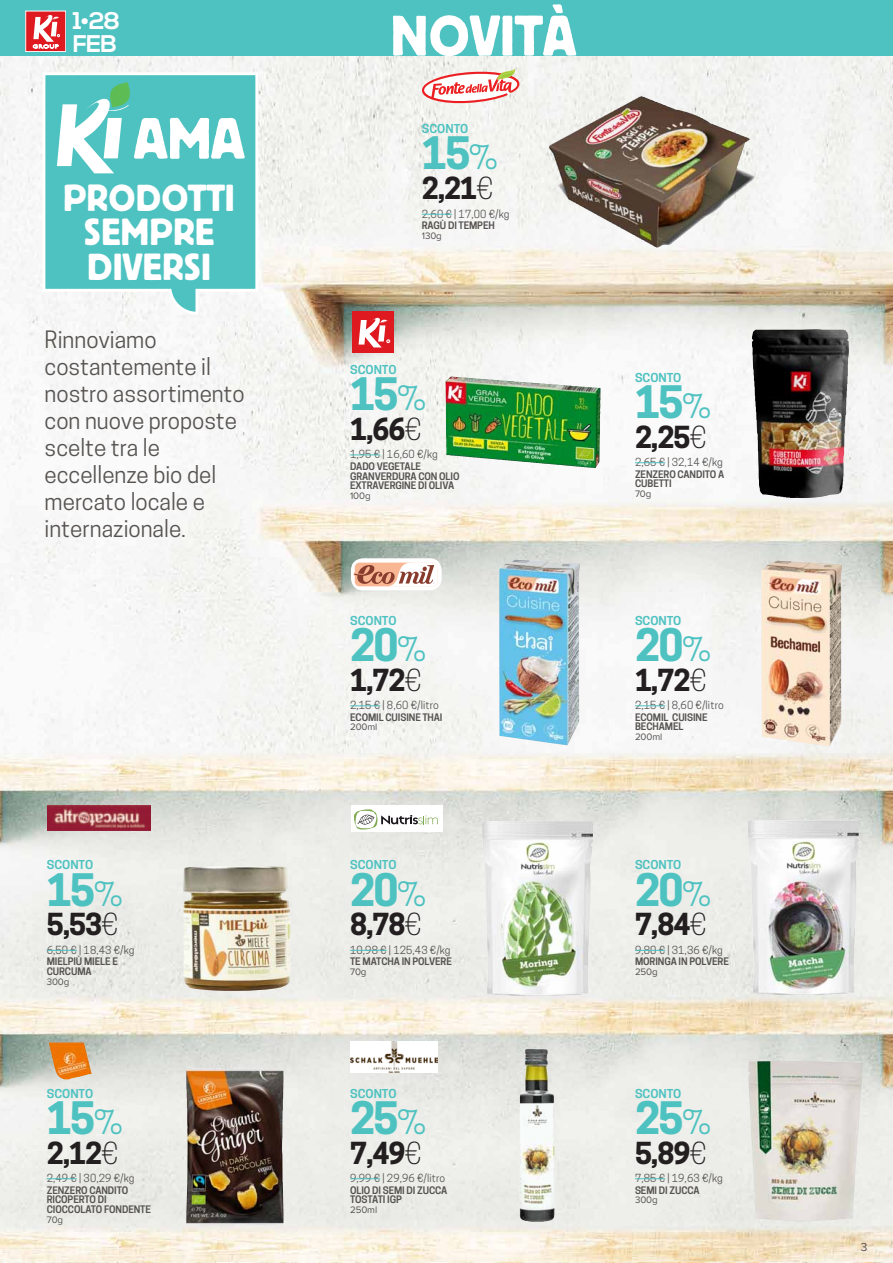
<style>
.page{position:relative;width:893px;height:1263px;background:#fff}
.page>*{position:absolute;margin:0;border:0;box-sizing:border-box;transform-origin:0 0}
.t1{font:57px "Block BE";color:#fff}
.t2{font:700 42px "Cooper Hewitt";letter-spacing:-.04em;color:#4ec2c1}
.t3{font:37.5px/34.5px "Block BE";letter-spacing:.01em;color:#fff}
.t4{font:700 28.5px "Cooper Hewitt";letter-spacing:-.04em;color:#231f20}
.t5{font:700 24.15px/22.6px "Nexa";color:#fff}
.t6{font:22.5px/27px "Cooper Hewitt";color:#565351}
.t7{font:300 12px "Proxima Nova";color:#231f20}
.t8{font:600 11.55px "Cooper Hewitt";color:#4ec2c1;scale:1.06 1}
.t9{font:10.5px "Cooper Hewitt";letter-spacing:.01em;color:#565351}
.t10{font:600 9.75px/9.8px "Cooper Hewitt";letter-spacing:-.01em;color:#565351}
.t11{font:9.75px "Proxima Nova";letter-spacing:-.01em;color:#565351}
.s1{font-weight:400;font-size:31.5px}
.s2{font-weight:300}
</style>
<div class="page">
<img style="left:1px;top:55px;width:892px;height:1208px">
<div style="left:0;top:0;width:893px;height:55px;background:#4ec2c1"></div>
<img style="left:0;top:21px;width:1px;height:1242px">
<div style="left:26px;top:11px;width:40px;height:41px;background:#de1920"></div>
<div style="left:26px;top:11px;width:40px;height:41px;border:1px solid #fff"></div>
<svg style="left:33px;top:15px;width:27px;height:33px"></svg>
<hr style="left:47px;top:950px;width:30px;height:1px;background:#4ec2c1">
<img style="left:183px;top:866px;width:107px;height:125px">
<hr style="left:350px;top:705px;width:30px;height:1px;background:#4ec2c1">
<hr style="left:635px;top:705px;width:30px;height:1px;background:#4ec2c1">
<hr style="left:422px;top:214px;width:30px;height:1px;background:#4ec2c1">
<img style="left:549px;top:97px;width:89px;height:128px">
<hr style="left:350px;top:454px;width:30px;height:1px;background:#4ec2c1">
<img style="left:445px;top:376px;width:156px;height:92px">
<hr style="left:635px;top:462px;width:30px;height:1px;background:#4ec2c1">
<img style="left:752px;top:329px;width:97px;height:169px">
<hr style="left:47px;top:1178px;width:30px;height:1px;background:#4ec2c1">
<img style="left:186px;top:1067px;width:96px;height:159px">
<hr style="left:350px;top:950px;width:37px;height:1px;background:#4ec2c1">
<img style="left:482px;top:821px;width:111px;height:175px">
<hr style="left:635px;top:950px;width:30px;height:1px;background:#4ec2c1">
<img style="left:748px;top:820px;width:111px;height:175px">
<hr style="left:635px;top:1178px;width:30px;height:1px;background:#4ec2c1">
<img style="left:748px;top:1061px;width:115px;height:160px">
<svg style="left:41px;top:71px;width:219px;height:245px"></svg>
<svg style="left:57px;top:82px;width:188px;height:91px"></svg>
<div style="left:352px;top:311px;width:42px;height:42px;background:#de1920"></div>
<svg style="left:359px;top:317px;width:31px;height:30px"></svg>
<svg style="left:422px;top:69px;width:98px;height:34px"></svg>
<svg style="left:351px;top:558px;width:91px;height:32px"></svg>
<img style="left:47px;top:805px;width:104px;height:25px">
<div style="left:351px;top:805px;width:91px;height:27px;background:#fff"></div>
<svg style="left:354px;top:809px;width:84px;height:21px"></svg>
<img style="left:49px;top:1042px;width:43px;height:37px">
<img style="left:351px;top:1042px;width:87px;height:30px">
<hr style="left:350px;top:1178px;width:30px;height:1px;background:#4ec2c1">
<img style="left:519px;top:1048px;width:21px;height:107px">
<img style="left:499px;top:559px;width:81px;height:186px">
<img style="left:761px;top:560px;width:82px;height:186px">
<h3 class="t5" style="left:73px;top:10px;width:49px">1•28<br>FEB</h3>
<h3 class="t3" style="left:64px;top:179px;width:73px">PRODO</h3>
<h3 class="t3" style="left:188px;top:179px;width:46px">TTI</h3>
<h3 class="t3" style="left:84px;top:213px;width:23px">SEMP</h3>
<h3 class="t3" style="left:87px;top:213px;width:126px;text-indent:86px">RE<br>DIVERSI</h3>
<h3 class="t6" style="left:45px;top:326px;width:202px">Rinnoviamo costantemente il nostro assortimento con nuove proposte scelte tra le eccellenze bio del mercato locale e internazionale.</h3>
<p class="t8" style="left:47px;top:858px;width:45px">SCONTO</p>
<h2 class="t2" style="left:47px;top:865px;width:78px">15<span class="s1">%</span></h2>
<h3 class="t4" style="left:47px;top:908px;width:73px">5,53<span class="s2">€</span></h3>
<p class="t9" style="left:47px;top:944px;width:89px">6,50 € | 18,43 €/kg</p>
<p class="t10" style="left:47px;top:957px;width:73px">MIELPIÙ MIELE E<br>CURCUMA</p>
<p class="t11" style="left:47px;top:976px;width:24px">300g</p>
<p class="t8" style="left:47px;top:1086px;width:45px">SCONTO</p>
<h2 class="t2" style="left:47px;top:1093px;width:78px">15<span class="s1">%</span></h2>
<h3 class="t4" style="left:47px;top:1136px;width:73px">2,12<span class="s2">€</span></h3>
<p class="t9" style="left:47px;top:1172px;width:89px">2,49 € | 30,29 €/kg</p>
<p class="t10" style="left:47px;top:1185px;width:106px">ZENZERO CANDITO<br>RICOPERTO DI<br>CIOCCOLATO FONDENTE</p>
<p class="t11" style="left:47px;top:1214px;width:18px">70g</p>
<h1 class="t1" style="left:391px;top:4px;width:187px">NOVITÀ</h1>
<p class="t8" style="left:422px;top:122px;width:45px">SCONTO</p>
<h2 class="t2" style="left:422px;top:129px;width:78px">15<span class="s1">%</span></h2>
<h3 class="t4" style="left:422px;top:172px;width:73px">2,21<span class="s2">€</span></h3>
<p class="t9" style="left:422px;top:208px;width:89px">2,60 € | 17,00 €/kg</p>
<p class="t10" style="left:422px;top:221px;width:75px">RAGÙ DI TEMPEH</p>
<p class="t11" style="left:422px;top:230px;width:22px">130g</p>
<p class="t8" style="left:350px;top:363px;width:45px">SCONTO</p>
<h2 class="t2" style="left:350px;top:369px;width:78px">15<span class="s1">%</span></h2>
<h3 class="t4" style="left:350px;top:412px;width:73px">1,66<span class="s2">€</span></h3>
<p class="t9" style="left:350px;top:448px;width:89px">1,95 € | 16,60 €/kg</p>
<p class="t10" style="left:350px;top:461px;width:111px">DADO VEGETALE<br>GRANVERDURA CON OLIO<br>EXTRAVERGINE DI OLIVA</p>
<p class="t11" style="left:350px;top:490px;width:22px">100g</p>
<p class="t8" style="left:350px;top:614px;width:45px">SCONTO</p>
<h2 class="t2" style="left:350px;top:620px;width:78px">20<span class="s1">%</span></h2>
<h3 class="t4" style="left:350px;top:663px;width:73px">1,72<span class="s2">€</span></h3>
<p class="t9" style="left:350px;top:699px;width:90px">2,15 € | 8,60 €/litro</p>
<p class="t10" style="left:350px;top:712px;width:94px">ECOMIL CUISINE THAI</p>
<p class="t11" style="left:350px;top:722px;width:29px">200ml</p>
<p class="t8" style="left:350px;top:858px;width:45px">SCONTO</p>
<h2 class="t2" style="left:350px;top:865px;width:78px">20<span class="s1">%</span></h2>
<h3 class="t4" style="left:350px;top:908px;width:73px">8,78<span class="s2">€</span></h3>
<p class="t9" style="left:350px;top:944px;width:102px">10,98 € | 125,43 €/kg</p>
<p class="t10" style="left:350px;top:957px;width:103px">TE MATCHA IN POLVERE</p>
<p class="t11" style="left:350px;top:966px;width:18px">70g</p>
<p class="t8" style="left:350px;top:1086px;width:45px">SCONTO</p>
<h2 class="t2" style="left:350px;top:1093px;width:78px">25<span class="s1">%</span></h2>
<h3 class="t4" style="left:350px;top:1136px;width:73px">7,49<span class="s2">€</span></h3>
<p class="t9" style="left:350px;top:1172px;width:97px">9,99 € | 29,96 €/litro</p>
<p class="t10" style="left:350px;top:1185px;width:99px">OLIO DI SEMI DI ZUCCA<br>TOSTATI IGP</p>
<p class="t11" style="left:350px;top:1204px;width:29px">250ml</p>
<p class="t8" style="left:635px;top:370px;width:45px">SCONTO</p>
<h2 class="t2" style="left:635px;top:377px;width:78px">15<span class="s1">%</span></h2>
<h3 class="t4" style="left:635px;top:420px;width:73px">2,25<span class="s2">€</span></h3>
<p class="t9" style="left:635px;top:456px;width:89px">2,65 € | 32,14 €/kg</p>
<p class="t10" style="left:635px;top:469px;width:91px">ZENZERO CANDITO A<br>CUBETTI</p>
<p class="t11" style="left:635px;top:488px;width:18px">70g</p>
<p class="t8" style="left:635px;top:614px;width:45px">SCONTO</p>
<h2 class="t2" style="left:635px;top:620px;width:78px">20<span class="s1">%</span></h2>
<h3 class="t4" style="left:635px;top:663px;width:73px">1,72<span class="s2">€</span></h3>
<p class="t9" style="left:635px;top:699px;width:90px">2,15 € | 8,60 €/litro</p>
<p class="t10" style="left:635px;top:712px;width:74px">ECOMIL CUISINE<br>BECHAMEL</p>
<p class="t11" style="left:635px;top:731px;width:29px">200ml</p>
<p class="t8" style="left:635px;top:858px;width:45px">SCONTO</p>
<h2 class="t2" style="left:635px;top:865px;width:78px">20<span class="s1">%</span></h2>
<h3 class="t4" style="left:635px;top:908px;width:73px">7,84<span class="s2">€</span></h3>
<p class="t9" style="left:635px;top:944px;width:89px">9,80 € | 31,36 €/kg</p>
<p class="t10" style="left:635px;top:957px;width:95px">MORINGA IN POLVERE</p>
<p class="t11" style="left:635px;top:966px;width:24px">250g</p>
<p class="t8" style="left:635px;top:1086px;width:45px">SCONTO</p>
<h2 class="t2" style="left:635px;top:1093px;width:78px">25<span class="s1">%</span></h2>
<h3 class="t4" style="left:635px;top:1136px;width:73px">5,89<span class="s2">€</span></h3>
<p class="t9" style="left:635px;top:1172px;width:89px">7,85 € | 19,63 €/kg</p>
<p class="t10" style="left:635px;top:1185px;width:66px">SEMI DI ZUCCA</p>
<p class="t11" style="left:635px;top:1194px;width:24px">300g</p>
<p class="t7" style="left:861px;top:1240px;width:8px">3</p>
</div>
